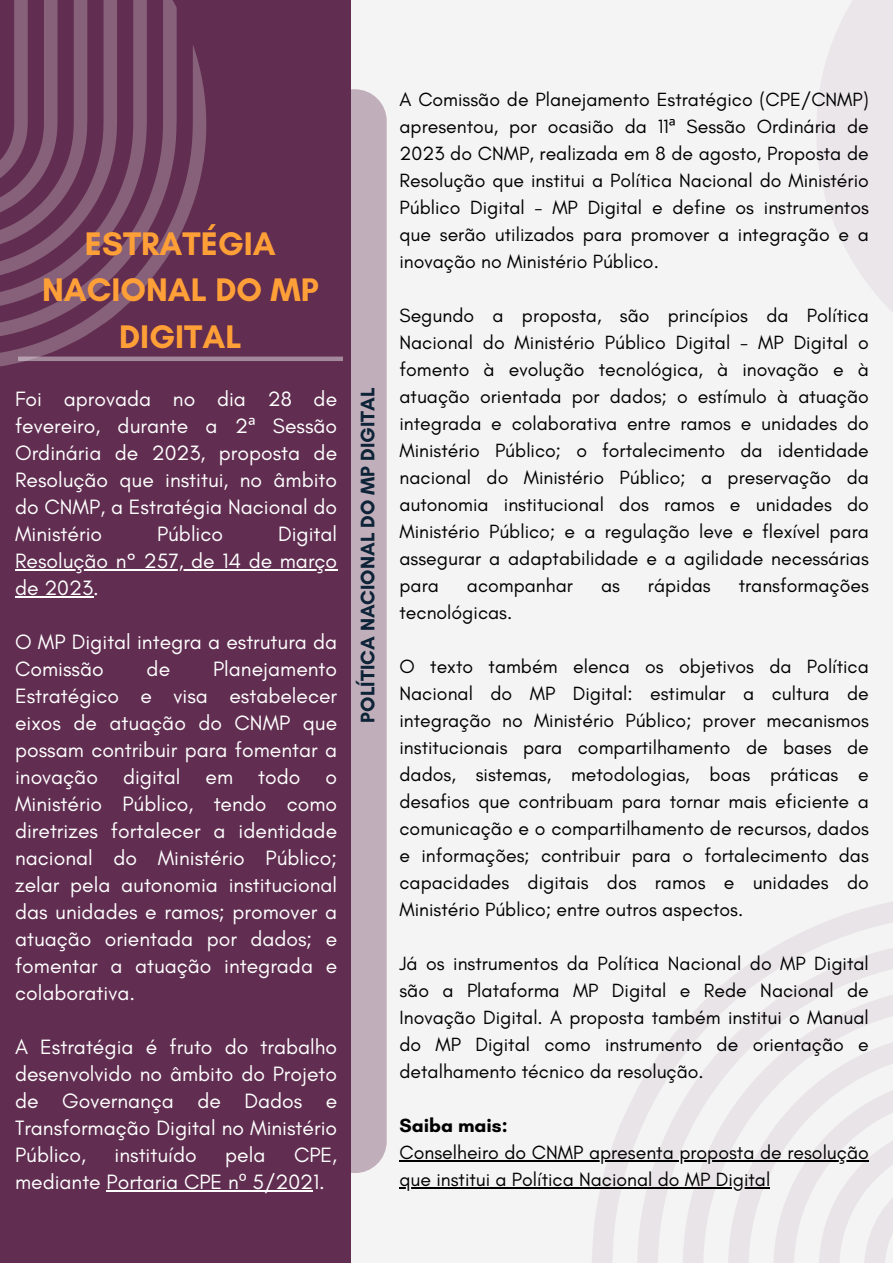
<style>
.page{position:relative;width:893px;height:1264px;background:#fff}
.page>*{position:absolute;margin:0;border:0;box-sizing:border-box;transform-origin:0 0}
.t1{font:700 33.3px/46px "Glacial Indifference";color:#ff9f37;text-align:center}
.t2{font:21.15px/27px "Glacial Indifference";color:#fff;text-align:justify}
.t3{font:700 19.95px "Glacial Indifference";color:#0d2337}
.t4{font:19.5px/27px "Glacial Indifference";color:#000;text-align:justify}
.t5{font:700 19.5px "Glacial Indifference";color:#000}
.s1{font-family:"Noto Sans"}
</style>
<div class="page">
<div style="left:0;top:0;width:892px;height:1262px;background:#f4f4f4"></div>
<div style="left:816px;top:0;width:76px;height:394px;background:linear-gradient(to right,#f1eff0,#ebe8ea)"></div>
<div style="left:0;top:0;width:351px;height:1262px;background:#612d50"></div>
<svg style="left:202px;top:89px;width:184px;height:1084px"></svg>
<svg style="left:163px;top:0;width:14px;height:44px"></svg>
<svg style="left:0;top:44px;width:206px;height:325px"></svg>
<svg style="left:0;top:0;width:147px;height:310px"></svg>
<svg style="left:0;top:0;width:117px;height:280px"></svg>
<svg style="left:591px;top:902px;width:301px;height:360px"></svg>
<svg style="left:682px;top:984px;width:210px;height:278px"></svg>
<svg style="left:728px;top:1030px;width:164px;height:232px"></svg>
<div style="left:18px;top:356px;width:325px;height:5px;background:#a3879b"></div>
<hr style="left:15px;top:569px;width:322px;height:1px;background:#fff">
<hr style="left:15px;top:596px;width:78px;height:1px;background:#fff">
<hr style="left:106px;top:1190px;width:207px;height:1px;background:#fff">
<hr style="left:399px;top:1160px;width:469px;height:1px;background:#000">
<hr style="left:399px;top:1187px;width:371px;height:1px;background:#000">
<p class="t1" style="left:42px;top:220px;width:278px">ESTRATÉGIA<br>NACIONAL DO MP<br>DIGITAL</p>
<p class="t2" style="left:15px;top:385px;width:323px">Foi aprovada no dia 28 de fevereiro, durante a 2<span class="s1">ª</span> Sessão Ordinária de 2023, proposta de Resolução que institui, no âmbito do CNMP, a Estratégia Nacional do Ministério</p>
<p class="t2" style="left:15px;top:520px;width:323px;text-indent:263px">Digital Resolução n° 257, de 14 de março de 2023.</p>
<p class="t2" style="left:15px;top:628px;width:323px">O MP Digital integra a estrutura da<br>Comissão</p>
<p class="t2" style="left:157px;top:520px;width:68px">Público</p>
<p class="t2" style="left:15px;top:655px;width:323px;text-indent:198px">Planejamento Estratégico e visa estabelecer eixos de atuação do CNMP que possam contribuir para fomentar a inovação digital em todo o Ministério Público, tendo como diretrizes fortalecer a identidade nacional do Ministério Público; zelar pela autonomia institucional das unidades e ramos; promover a atuação orientada por dados; e fomentar a atuação integrada e colaborativa.</p>
<p class="t2" style="left:15px;top:1033px;width:323px">A Estratégia é fruto do trabalho desenvolvido no âmbito do Projeto de Governança de Dados e Transformação Digital no Ministério Público,</p>
<p class="t2" style="left:147px;top:655px;width:25px">de</p>
<p class="t2" style="left:115px;top:1141px;width:84px">instituído</p>
<p class="t2" style="left:225px;top:1141px;width:42px">pela</p>
<p class="t2" style="left:15px;top:1141px;width:323px;text-indent:279px">CPE, mediante Portaria CPE n<span class="s1">º</span> 5/2021.</p>
<p class="t3" style="left:355px;top:722px;width:336px;rotate:-90deg">POLÍTICA NACIONAL DO MP DIGITAL</p>
<p class="t4" style="left:399px;top:86px;width:471px">A Comissão de Planejamento Estratégico (CPE/CNMP) apresentou, por ocasião da 11<span class="s1">ª</span> Sessão Ordinária de 2023 do CNMP, realizada em 8 de agosto, Proposta de Resolução que institui a Política Nacional do Ministério Público Digital - MP Digital e define os instrumentos que serão utilizados para promover a integração e a inovação no Ministério Público.</p>
<p class="t4" style="left:399px;top:302px;width:471px">Segundo a proposta, são princípios da Política Nacional do Ministério Público Digital - MP Digital o fomento à evolução tecnológica, à inovação e à atuação orientada por dados; o estímulo à atuação integrada e colaborativa entre ramos e unidades do Ministério Público; o fortalecimento da identidade nacional do Ministério Público; a preservação da autonomia institucional dos ramos e unidades do Ministério Público; e a regulação leve e flexível para assegurar a adaptabilidade e a agilidade necessárias para</p>
<p class="t4" style="left:467px;top:572px;width:108px">acompanhar</p>
<p class="t4" style="left:601px;top:572px;width:20px">as</p>
<p class="t4" style="left:648px;top:572px;width:64px">rápidas</p>
<p class="t4" style="left:738px;top:572px;width:131px">transformações</p>
<p class="t4" style="left:399px;top:599px;width:114px">tecnológicas.</p>
<p class="t4" style="left:399px;top:653px;width:471px">O texto também elenca os objetivos da Política Nacional do MP Digital: estimular a cultura de integração no Ministério Público; prover mecanismos institucionais para compartilhamento de bases de dados, sistemas, metodologias, boas práticas e desafios que contribuam para tornar mais eficiente a comunicação e o compartilhamento de recursos, dados e informações; contribuir para o fortalecimento das capacidades digitais dos ramos e unidades do Ministério Público; entre outros aspectos.</p>
<p class="t4" style="left:399px;top:949px;width:471px">Já os instrumentos da Política Nacional do MP Digital são a Plataforma MP Digital e Rede Nacional de Inovação Digital. A proposta também institui o Manual do MP Digital como instrumento de orientação e detalhamento técnico da resolução.</p>
<p class="t5" style="left:399px;top:1113px;width:110px">Saiba mais:</p>
<p class="t4" style="left:399px;top:1138px;width:471px">Conselheiro do CNMP apresenta proposta de resolução que institui a Política Nacional do MP Digital</p>
</div>
